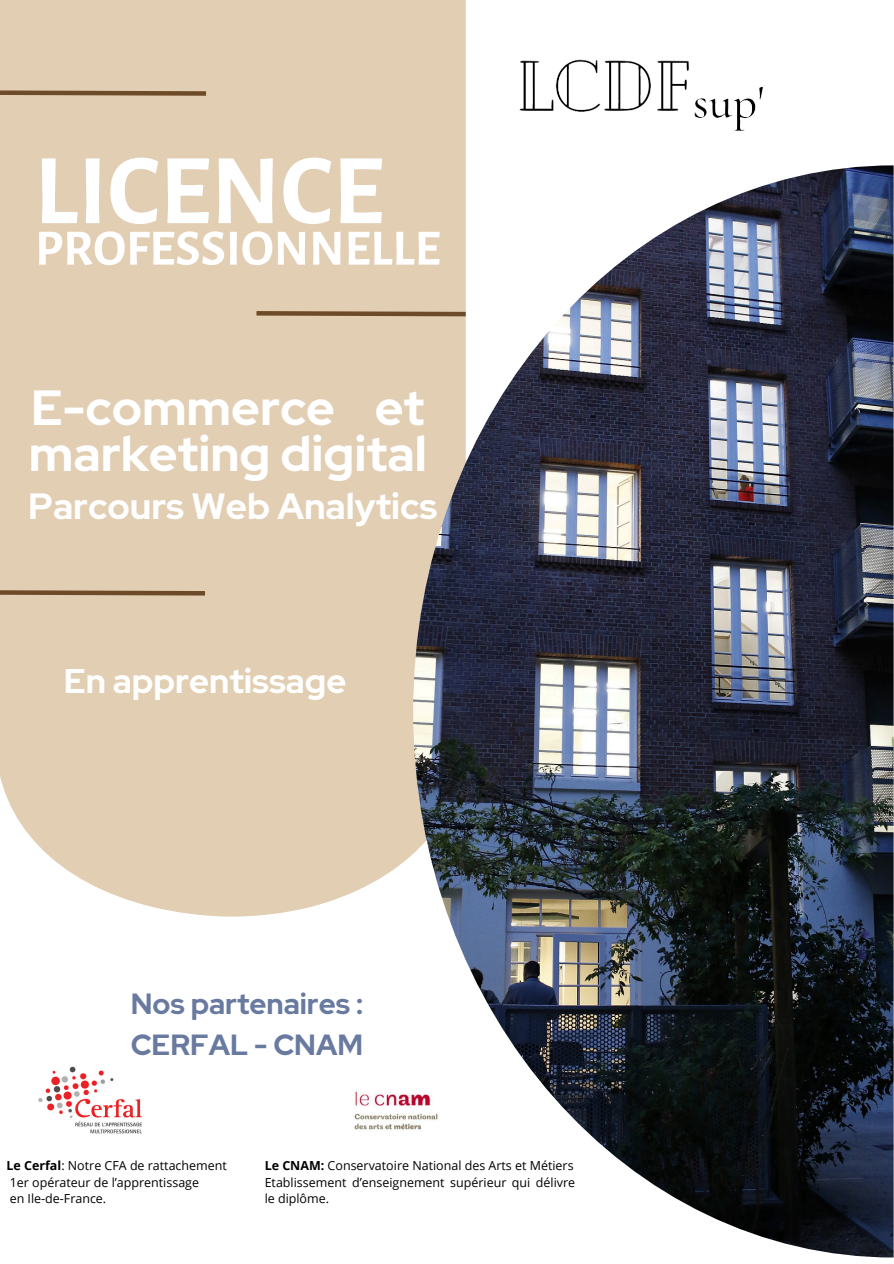
<style>
.page{position:relative;width:894px;height:1264px;background:#fff}
.page>*{position:absolute;margin:0;border:0;box-sizing:border-box;transform-origin:0 0}
.t1{font:700 100.5px "Alegreya Sans";color:#fff}
.t2{font:700 51px "Alegreya Sans";color:#fff}
.t3{font:700 49.2px/46.5px "Red Hat Display";color:#fff}
.t4{font:700 36.3px "Red Hat Display";color:#fff}
.t5{font:700 34.2px "Red Hat Display";color:#fff}
.t6{font:700 29.1px/40.5px "Red Hat Display";color:#697aa0}
.t7{font:12.45px/16.6px "Open Sans";color:#000}
.s1{font-weight:700}
</style>
<div class="page">
<img style="left:38px;top:1066px;width:105px;height:67px">
<img style="left:354px;top:1091px;width:59px;height:39px">
<img style="left:519px;top:59px;width:244px;height:72px">
<div style="left:0;top:0;width:465px;height:916px;background:#e1ceb3"></div>
<svg style="left:0;top:88px;width:210px;height:10px"></svg>
<svg style="left:252px;top:309px;width:161px;height:9px"></svg>
<svg style="left:0;top:588px;width:209px;height:10px"></svg>
<img style="left:413px;top:165px;width:480px;height:1092px">
<p class="t1" style="left:34px;top:143px;width:351px">LICENCE</p>
<h1 class="t2" style="left:35px;top:224px;width:407px">PROFESSIONNELLE</h1>
<h3 class="t3" style="left:29px;top:384px;width:399px">E-commerce et marketing digital</h3>
<p class="t4" style="left:28px;top:482px;width:410px">Parcours Web Analytics</p>
<h5 class="t5" style="left:64px;top:658px;width:284px">En apprentissage</h5>
<p class="t6" style="left:131px;top:983px;width:234px">Nos partenaires :<br>CERFAL - CNAM</p>
<h2 class="t7" style="left:7px;top:1156px;width:222px"><span class="s1">Le Cerfal</span>: Notre CFA de rattachement</h2>
<p class="t7" style="left:10px;top:1173px;width:191px">1er opérateur de l’apprentissage</p>
<h4 class="t7" style="left:10px;top:1189px;width:98px">en Ile-de-France.</h4>
<p class="t7" style="left:264px;top:1156px;width:310px"><span class="s1">Le CNAM:</span> Conservatoire National des Arts et Métiers</p>
<h4 class="t7" style="left:264px;top:1173px;width:312px">Etablissement d’enseignement supérieur qui délivre le diplôme.</h4>
</div>
